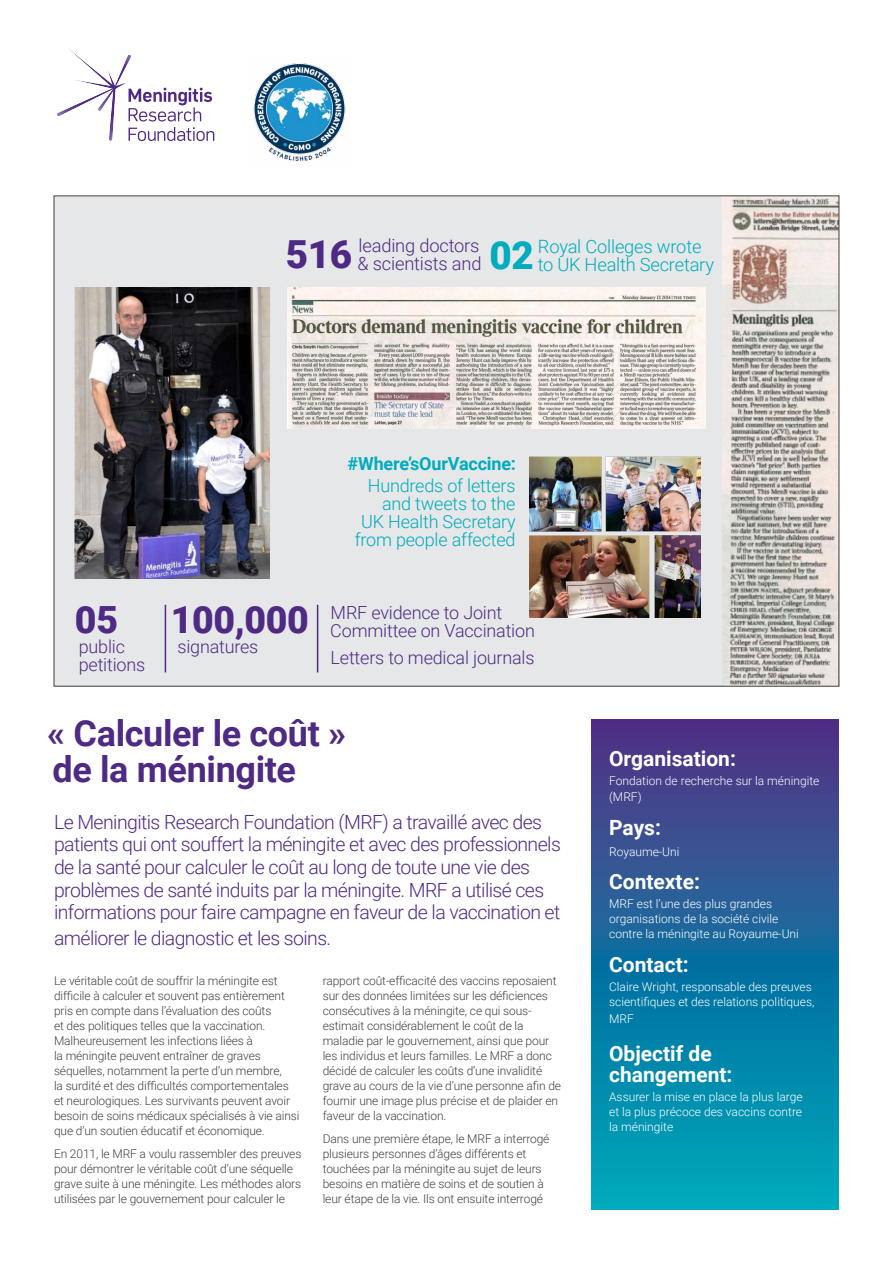
<style>
.page{position:relative;width:893px;height:1263px;background:#fff}
.page>*{position:absolute;margin:0;border:0;box-sizing:border-box;transform-origin:0 0}
.t1{font:900 38.7px "Roboto";color:#4f2a84}
.t2{font:900 38.7px "Roboto";color:#00acbd}
.t3{font:900 37.5px "Roboto";letter-spacing:-.01em;color:#4f2a84}
.t4{font:700 36px/36px "Roboto";letter-spacing:-.01em;color:#4f2a84}
.t5{font:700 21px/21px "Roboto";color:#fff}
.t6{font:300 19.5px/22.5px "Roboto";letter-spacing:-.03em;color:#4f2a84}
.t7{font:300 18.3px/18.3px "Roboto";letter-spacing:-.01em;color:#00acbd}
.t8{font:300 18.3px/18.3px "Roboto";letter-spacing:-.01em;color:#4f2a84}
.t9{font:300 18px/18px "Roboto";letter-spacing:-.01em;color:#4f2a84}
.t10{font:300 18px/18px "Roboto";letter-spacing:-.01em;color:#00acbd;text-align:right}
.t11{font:700 18px "Roboto";letter-spacing:-.01em;color:#00acbd}
.t12{font:300 12px/15px "Roboto";letter-spacing:-.01em;color:#414042}
.t13{font:300 12px/15px "Roboto";color:#fff}
</style>
<div class="page">
<div style="left:54px;top:196px;width:785px;height:490px;background:#e6e7e8"></div>
<img style="left:723px;top:198px;width:114px;height:486px">
<svg style="left:57px;top:48px;width:157px;height:93px"></svg>
<img style="left:253px;top:63px;width:93px;height:98px">
<svg style="left:591px;top:719px;width:248px;height:491px;background:#1a6e9f"></svg>
<img style="left:75px;top:287px;width:195px;height:292px">
<hr style="left:165px;top:605px;width:1px;height:67px;background:#4f2a84">
<hr style="left:317px;top:605px;width:1px;height:67px;background:#4f2a84">
<img style="left:288px;top:287px;width:417px;height:142px">
<img style="left:530px;top:456px;width:171px;height:161px">
<h3 class="t8" style="left:358px;top:235px;width:125px">leading doctors &amp; scientists and</h3>
<h3 class="t7" style="left:538px;top:236px;width:178px">Royal Colleges wrote to UK Health Secretary</h3>
<h1 class="t1" style="left:286px;top:227px;width:68px">516</h1>
<h1 class="t2" style="left:489px;top:228px;width:46px">02</h1>
<h2 class="t3" style="left:75px;top:593px;width:45px">05</h2>
<h3 class="t9" style="left:79px;top:637px;width:68px">public petitions</h3>
<h2 class="t3" style="left:171px;top:593px;width:140px">100,000</h2>
<h3 class="t9" style="left:177px;top:637px;width:83px">signatures</h3>
<h3 class="t11" style="left:348px;top:451px;width:170px">#Where’sOurVaccine:</h3>
<h3 class="t10" style="left:355px;top:476px;width:163px">Hundreds of letters and tweets to the<br>UK Health Secretary from people affected</h3>
<h3 class="t9" style="left:330px;top:602px;width:206px">MRF evidence to Joint<br>Committee on Vaccination</h3>
<h3 class="t9" style="left:331px;top:648px;width:205px">Letters to medical journals</h3>
<h3 class="t4" style="left:47px;top:714px;width:300px">« Calculer le coût » de la méningite</h3>
<p class="t6" style="left:54px;top:810px;width:508px">Le Meningitis Research Foundation (MRF) a travaillé avec des patients qui ont souffert la méningite et avec des professionnels de la santé pour calculer le coût au long de toute une vie des problèmes de santé induits par la méningite. MRF a utilisé ces informations pour faire campagne en faveur de la vaccination et</p>
<h3 class="t6" style="left:54px;top:925px;width:279px">améliorer le diagnostic et les soins.</h3>
<p class="t12" style="left:54px;top:973px;width:247px">Le véritable coût de souffrir la méningite est difficile à calculer et souvent pas entièrement pris en compte dans l’évaluation des coûts<br>et des politiques telles que la vaccination.<br>Malheureusement les infections liées à<br>la méningite peuvent entraîner de graves séquelles, notamment la perte d’un membre,<br>la surdité et des difficultés comportementales et neurologiques. Les survivants peuvent avoir besoin de soins médicaux spécialisés à vie ainsi que d’un soutien éducatif et économique.</p>
<p class="t12" style="left:54px;top:1146px;width:249px">En 2011, le MRF a voulu rassembler des preuves pour démontrer le véritable coût d’une séquelle grave suite à une méningite. Les méthodes alors utilisées par le gouvernement pour calculer le</p>
<p class="t12" style="left:323px;top:973px;width:240px">rapport coût-efficacité des vaccins reposaient sur des données limitées sur les déficiences consécutives à la méningite, ce qui sous&shy;estimait considérablement le coût de la maladie par le gouvernement, ainsi que pour les individus et leurs familles. Le MRF a donc décidé de calculer les coûts d’une invalidité grave au cours de la vie d’une personne afin de fournir une image plus précise et de plaider en faveur de la vaccination.</p>
<p class="t12" style="left:323px;top:1131px;width:228px">Dans une première étape, le MRF a interrogé plusieurs personnes d’âges différents et touchées par la méningite au sujet de leurs besoins en matière de soins et de soutien à leur étape de la vie. Ils ont ensuite interrogé</p>
<h3 class="t5" style="left:609px;top:747px;width:128px">Organisation:</h3>
<p class="t13" style="left:609px;top:772px;width:212px;line-height:16.5px">Fondation de recherche sur la méningite (MRF)</p>
<h3 class="t5" style="left:609px;top:816px;width:53px">Pays:</h3>
<p class="t13" style="left:609px;top:843px;width:72px">Royaume-Uni</p>
<h3 class="t5" style="left:609px;top:870px;width:92px">Contexte:</h3>
<p class="t13" style="left:609px;top:896px;width:191px">MRF est l’une des plus grandes organisations de la société civile contre la méningite au Royaume-Uni</p>
<h3 class="t5" style="left:609px;top:953px;width:81px">Contact:</h3>
<p class="t13" style="left:609px;top:979px;width:207px">Claire Wright, responsable des preuves scientifiques et des relations politiques,</p>
<p class="t13" style="left:609px;top:1010px;width:26px">MRF</p>
<h3 class="t5" style="left:609px;top:1042px;width:125px">Objectif de changement:</h3>
<p class="t13" style="left:609px;top:1089px;width:195px;text-align:justify">Assurer la mise en place la plus large et la plus précoce des vaccins contre la méningite</p>
</div>
